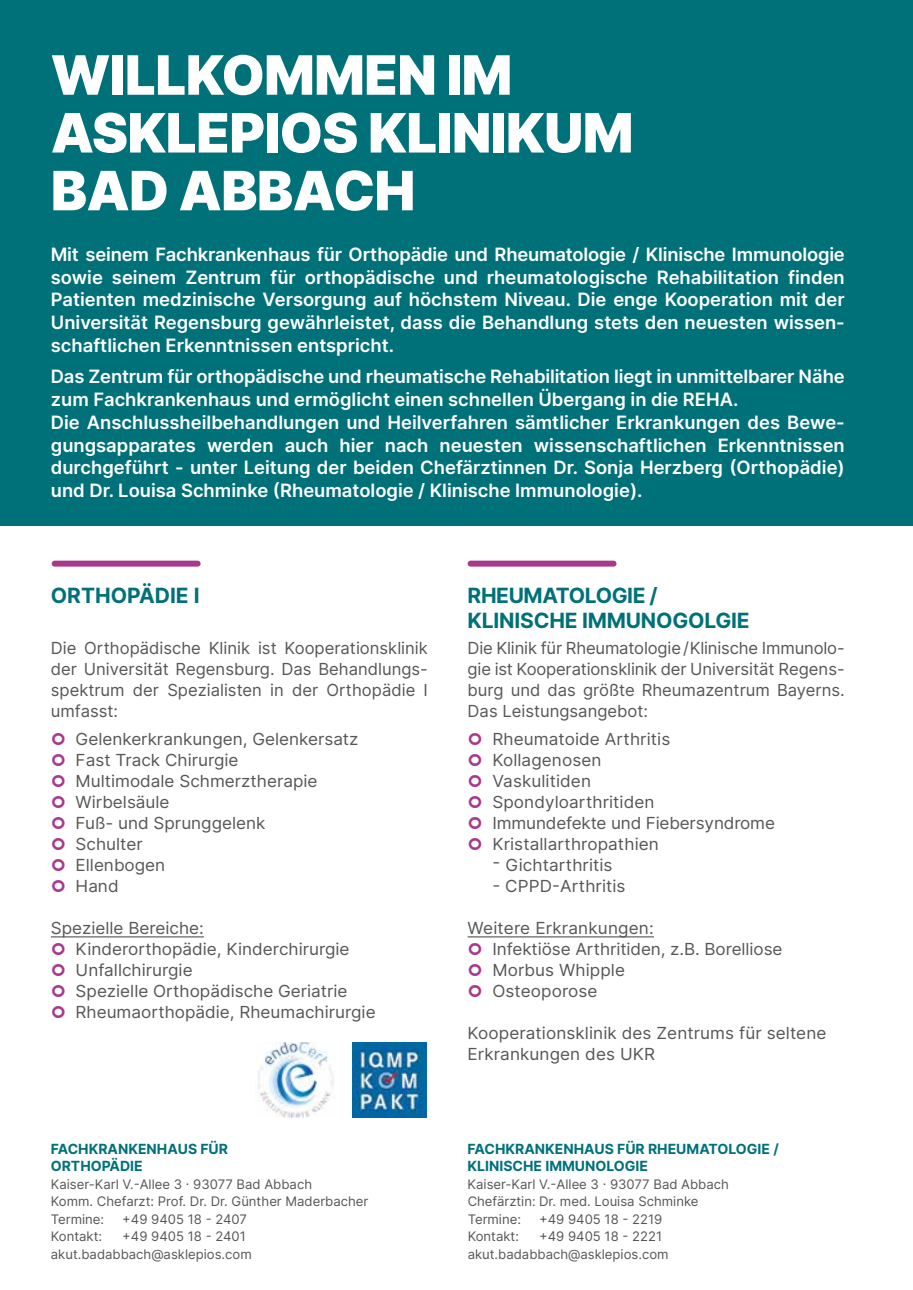
<style>
.page{position:relative;width:913px;height:1290px;background:#fff}
.page>*{position:absolute;margin:0;border:0;box-sizing:border-box;transform-origin:0 0}
.t1{font:900 54.25px/57.8px "Inter";letter-spacing:-.01em;color:#fff}
.t2{font:700 21px/24.5px "Inter";letter-spacing:-.01em;color:#007179}
.t3{font:600 18.38px/22.8px "Inter";color:#fff;text-align:justify}
.t4{font:16.62px/21px "Inter";color:#575756}
.t5{font:700 14px/17.5px "Inter";color:#007179}
.t6{font:13.12px/17.5px "Inter";color:#575756}
</style>
<div class="page">
<div style="left:0;top:0;width:913px;height:526px;background:#007179"></div>
<hr style="left:51px;top:936px;width:153px;height:1px;background:#575756">
<img style="left:257px;top:1043px;width:77px;height:74px">
<img style="left:352px;top:1042px;width:75px;height:75px">
<hr style="left:468px;top:936px;width:186px;height:1px;background:#575756">
<div style="left:52px;top:561px;width:149px;height:6px;background:#a9388c;border-radius:3px"></div>
<div style="left:468px;top:561px;width:148px;height:6px;background:#a9388c;border-radius:3px"></div>
<h1 class="t1" style="left:51px;top:45px;width:584px">WILLKOMMEN IM<br>ASKLEPIOS KLINIKUM<br>BAD ABBACH</h1>
<p class="t3" style="left:51px;top:242px;width:795px">Mit seinem Fachkrankenhaus für Orthopädie und Rheumatologie / Klinische Immunologie sowie seinem Zentrum für orthopädische und rheumatologische Rehabilitation finden Patienten medzinische Versorgung auf höchstem Niveau. Die enge Kooperation mit der Universität Regensburg gewährleistet, dass die Behandlung stets den neuesten wissen&shy;schaftlichen Erkenntnissen entspricht.</p>
<p class="t3" style="left:51px;top:365px;width:795px;text-align:left">Das Zentrum für orthopädische und rheumatische Rehabilitation liegt in unmittelbarer Nähe zum Fachkrankenhaus und ermöglicht einen schnellen Übergang in die REHA.<br>Die Anschlussheilbehandlungen und Heilverfahren sämtlicher Erkrankungen des Bewe&shy;gungsapparates werden auch hier nach neuesten wissenschaftlichen Erkenntnissen durchgeführt - unter Leitung der beiden Chefärztinnen Dr. Sonja Herzberg (Orthopädie) und Dr. Louisa Schminke (Rheumatologie / Klinische Immunologie).</p>
<p class="t2" style="left:51px;top:583px;width:150px">ORTHOPÄDIE I</p>
<p class="t2" style="left:468px;top:583px;width:284px">RHEUMATOLOGIE /<br>KLINISCHE IMMUNOGOLGIE</p>
<p class="t4" style="left:51px;top:637px;width:379px;text-align:justify">Die Orthopädische Klinik ist Kooperationsklinik der Universität Regensburg. Das Behandlungs&shy;spektrum der Spezialisten in der Orthopädie I umfasst:</p>
<p class="t4" style="left:76px;top:728px;width:284px">Gelenkerkrankungen, Gelenkersatz<br>Fast Track Chirurgie<br>Multimodale Schmerztherapie<br>Wirbelsäule<br>Fuß- und Sprunggelenk<br>Schulter<br>Ellenbogen<br>Hand</p>
<p class="t4" style="left:76px;top:917px;width:301px;text-indent:-25px">Spezielle Bereiche:<br>Kinderorthopädie, Kinderchirurgie<br>Unfallchirurgie<br>Spezielle Orthopädische Geriatrie<br>Rheumaorthopädie, Rheumachirurgie</p>
<p class="t4" style="left:468px;top:637px;width:379px;text-align:justify">Die Klinik für Rheumatologie / Klinische Immunolo&shy;gie ist Kooperationsklinik der Universität Regens&shy;burg und das größte Rheumazentrum Bayerns.<br>Das Leistungsangebot:</p>
<p class="t4" style="left:492px;top:728px;width:284px">Rheumatoide Arthritis<br>Kollagenosen<br>Vaskulitiden<br>Spondyloarthritiden<br>Immundefekte und Fiebersyndrome<br>Kristallarthropathien</p>
<p class="t4" style="left:492px;top:854px;width:122px">- Gichtarthritis</p>
<p class="t4" style="left:492px;top:875px;width:135px">- CPPD-Arthritis</p>
<p class="t4" style="left:492px;top:917px;width:292px;text-indent:-25px">Weitere Erkrankungen:<br>Infektiöse Arthritiden, z.B. Borelliose<br>Morbus Whipple<br>Osteoporose</p>
<p class="t4" style="left:468px;top:1022px;width:360px">Kooperationsklinik des Zentrums für seltene<br>Erkrankungen des UKR</p>
<p class="t5" style="left:51px;top:1139px;width:179px">FACHKRANKENHAUS FÜR<br>ORTHOPÄDIE</p>
<p class="t6" style="left:51px;top:1175px;width:319px">Kaiser-Karl V.-Allee 3 . 93077 Bad Abbach<br>Komm. Chefarzt: Prof. Dr. Dr. Günther Maderbacher<br>Termine:</p>
<p class="t6" style="left:122px;top:1210px;width:126px">+49 9405 18 - 2407</p>
<p class="t5" style="left:468px;top:1139px;width:313px">FACHKRANKENHAUS FÜR RHEUMATOLOGIE /<br>KLINISCHE IMMUNOLOGIE</p>
<p class="t6" style="left:468px;top:1175px;width:263px">Kaiser-Karl V.-Allee 3 . 93077 Bad Abbach<br>Chefärztin: Dr. med. Louisa Schminke<br>Termine:</p>
<p class="t6" style="left:539px;top:1210px;width:125px">+49 9405 18 - 2219</p>
<p class="t6" style="left:51px;top:1227px;width:202px;text-indent:71px">+49 9405 18 - 2401 akut.badabbach@asklepios.com</p>
<p class="t6" style="left:51px;top:1227px;width:53px">Kontakt:</p>
<p class="t6" style="left:468px;top:1227px;width:202px;text-indent:71px">+49 9405 18 - 2221 akut.badabbach@asklepios.com</p>
<p class="t6" style="left:468px;top:1227px;width:53px">Kontakt:</p>
</div>
